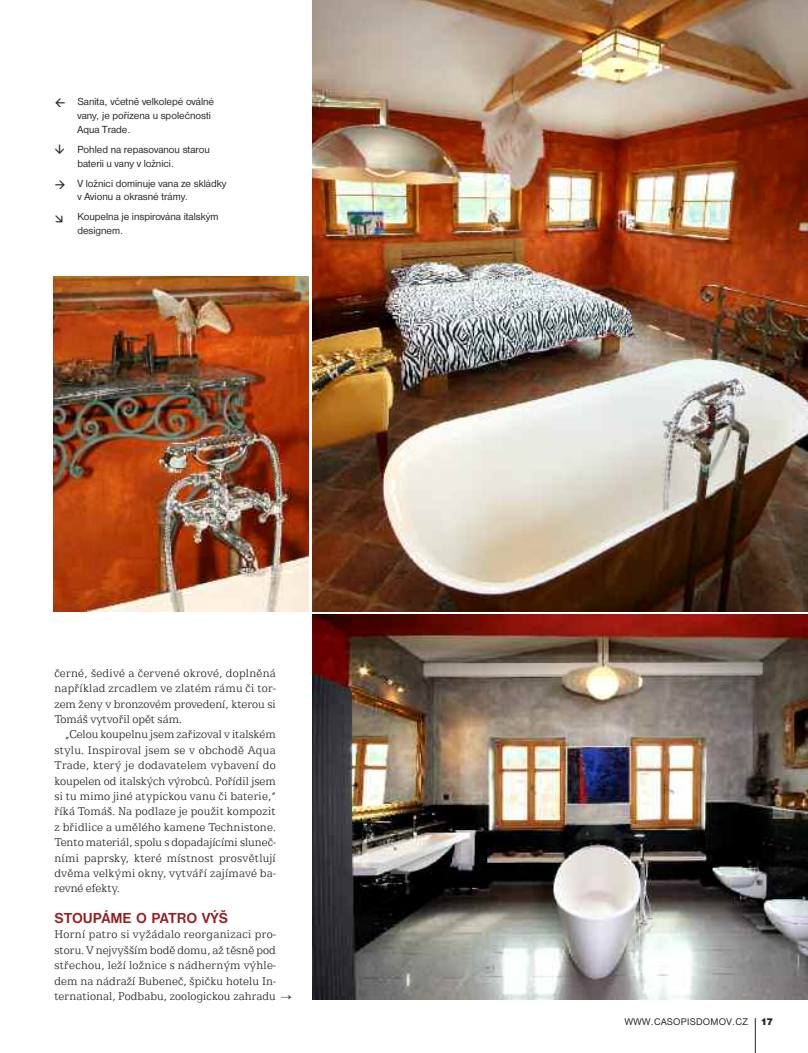
<style>
.page{position:relative;width:808px;height:1053px;background:#fff}
.page>*{position:absolute;margin:0;border:0;box-sizing:border-box;transform-origin:0 0}
.t1{font:700 15px "Nimbus Sans DCE";color:#961c20}
.t2{font:300 11.62px/15.4px "Egyptian TCE";letter-spacing:.005em;color:#272627;text-align:justify;scale:.94 1}
.t3{font:10.62px/13.8px "Nimbus Sans DCE";color:#272627}
.t4{font:10px "Nimbus Sans DCE";letter-spacing:.03em;color:#272627}
.t5{font:900 10px "Nimbus Sans DCE";color:#272627}
</style>
<div class="page">
<img style="left:312px;top:0;width:496px;height:611px">
<hr style="left:755px;top:1017px;width:1px;height:35px;background:#272627">
<img style="left:312px;top:614px;width:496px;height:385px">
<img style="left:53px;top:276px;width:256px;height:335px">
<p class="t3" style="left:77px;top:95px;width:138px">Sanita, včetně velkolepé oválné vany, je pořízena u společnosti<br>Aqua Trade.</p>
<p class="t3" style="left:77px;top:142px;width:134px">Pohled na repasovanou starou baterii u vany v ložnici.</p>
<p class="t3" style="left:77px;top:176px;width:150px">V ložnici dominuje vana ze skládky v Avionu a okrasné trámy.</p>
<p class="t3" style="left:77px;top:210px;width:142px">Koupelna je inspirována italským designem.</p>
<p class="t2" style="left:54px;top:665px;width:237px">černé, šedivé a červené okrové, doplněná například zrcadlem ve zlatém rámu či tor&shy;zem ženy v bronzovém provedení, kterou si Tomáš vytvořil opět sám.</p>
<p class="t2" style="left:54px;top:726px;width:237px;text-indent:11px">„Celou koupelnu jsem zařizoval v italském stylu. Inspiroval jsem se v obchodě Aqua Trade, který je dodavatelem vybavení do koupelen od italských výrobců. Pořídil jsem si tu mimo jiné atypickou vanu či baterie,“ říká Tomáš. Na podlaze je použit kompozit z břidlice a umělého kamene Technistone.<br>Tento materiál, spolu s dopadajícími sluneč&shy;ními paprsky, které místnost prosvětlují dvěma velkými okny, vytváří zajímavé ba&shy;revné efekty.</p>
<p class="t1" style="left:54px;top:909px;width:175px">STOUPÁME O PATRO VÝŠ</p>
<p class="t2" style="left:54px;top:926px;width:237px">Horní patro si vyžádalo reorganizaci pro&shy;storu. V nejvyšším bodě domu, až těsně pod střechou, leží ložnice s nádherným výhle&shy;dem na nádraží Bubeneč, špičku hotelu In&shy;ternational, Podbabu, zoologickou zahradu</p>
<p class="t4" style="left:625px;top:1015px;width:124px">WWW.CASOPISDOMOV.CZ</p>
<p class="t5" style="left:760px;top:1015px;width:14px">17</p>
</div>
